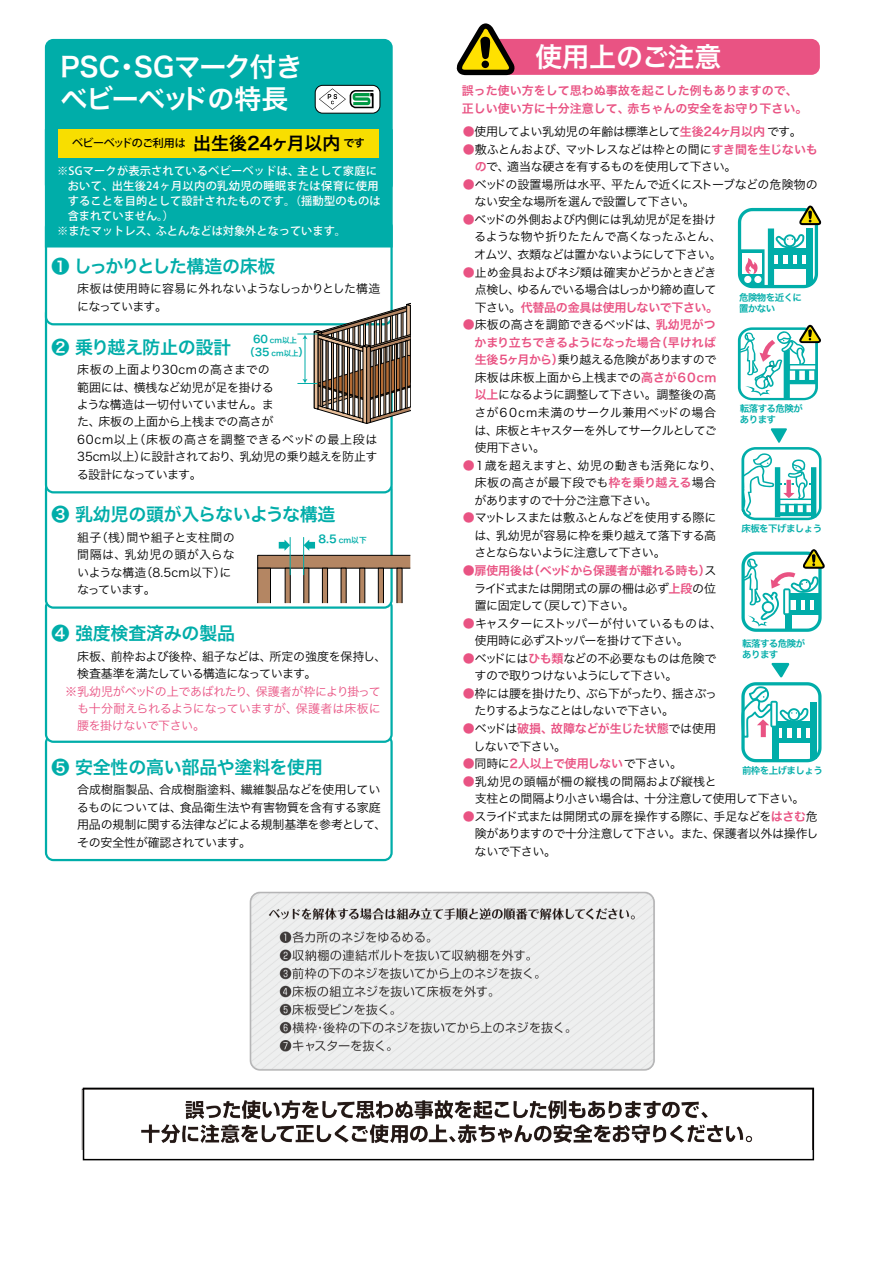
<style>
.page{position:relative;width:893px;height:1263px;background:#fff}
.page>*{position:absolute;margin:0;border:0;box-sizing:border-box;transform-origin:0 0}
.t1{font:27px/32.4px "Hira Kaku Pro W6";letter-spacing:-.025em;color:#fff}
.t2{font:27px "Hira Kaku Pro W6";letter-spacing:-.005em;color:#fff}
.t3{font:18px "Hira Kaku Pro W6";letter-spacing:-.015em;color:#00ada9}
.t4{font:18px "Hira Kaku Pro W6";letter-spacing:-.065em;color:#00ada9}
.t5{font:12px/17.5px "Hira Kaku Pro W3";letter-spacing:-.03em;color:#000}
.t6{font:12px/18.8px "Hira Kaku Pro W6";color:#e95383}
.t7{font:12px/17.5px "Hira Kaku Pro W3";letter-spacing:-.01em;color:#000}
.t8{font:12px/17.4px "Hira Kaku Pro W3";letter-spacing:-.03em;color:#e95383;text-align:justify}
.t9{font:12px/17.4px "Hira Kaku Pro W3";letter-spacing:.005em;color:#000}
.t10{font:12px/17.5px "Hira Kaku Pro W3";letter-spacing:-.06em;color:#000;text-align:right}
.t11{font:12px/17.5px "Hira Kaku Pro W3";letter-spacing:-.075em;color:#000}
.t12{font:12px "Hira Kaku Pro W6";letter-spacing:-.025em;color:#e95383}
.t13{font:500 11.25px "Koz Go Pr 6 N";letter-spacing:.01em;color:#fff}
.t14{font:500 11.1px "Koz Go Pr 6 N";letter-spacing:-.05em;color:#000}
.t15{font:10.5px "Hira Kaku Pro W6";color:#00ada9}
.t16{font:9.45px/11.1px "Hira Kaku Pro W6";letter-spacing:-.06em;color:#00ada9}
.t17{font:7.65px "Hira Kaku Pro W6";color:#00ada9}
.t18{font:7.5px "Hira Kaku Pro W6";color:#00ada9}
.s1{font-family:"Hira Kaku Pro W6";font-weight:400;font-size:18px}
.s2{font-family:"Hira Kaku Pro W6";font-weight:400}
.s3{font-size:10.5px}
.s4{font-size:7.5px}
.s5{font-size:10.8px}
.s6{color:#e95383}
.s7{font-family:"Hira Kaku Pro W6";color:#e95383}
.s8{font-family:"Hira Kaku Pro W3";color:#000}
.s9{font-family:"Hira Kaku Pro W3"}
</style>
<div class="page">
<img style="left:44px;top:63px;width:778px;height:1087px">
<div style="left:83px;top:1088px;width:731px;height:72px;border:2px solid #000"></div>
<div style="left:228px;top:314px;width:444px;height:369px;background:#fff"></div>
<svg style="left:45px;top:743px;width:348px;height:118px"></svg>
<svg style="left:45px;top:609px;width:348px;height:134px"></svg>
<svg style="left:45px;top:424px;width:348px;height:56px"></svg>
<div style="left:468px;top:39px;width:352px;height:36px;background:#e95383;border-radius:9px"></div>
<svg style="left:456px;top:23px;width:59px;height:52px"></svg>
<svg style="left:741px;top:549px;width:84px;height:83px"></svg>
<svg style="left:741px;top:663px;width:80px;height:99px"></svg>
<svg style="left:741px;top:428px;width:80px;height:92px"></svg>
<svg style="left:738px;top:325px;width:83px;height:75px"></svg>
<svg style="left:45px;top:129px;width:366px;height:295px"></svg>
<div style="left:257px;top:555px;width:154px;height:13px;background:#b48663;border:1px solid #000"></div>
<svg style="left:397px;top:568px;width:5px;height:35px"></svg>
<svg style="left:45px;top:480px;width:348px;height:129px"></svg>
<svg style="left:738px;top:206px;width:83px;height:82px"></svg>
<div style="left:45px;top:39px;width:348px;height:154px;background:#00ada9;border-radius:9px"></div>
<div style="left:315px;top:85px;width:65px;height:28px;background:#fff;border-radius:7px"></div>
<div style="left:315px;top:85px;width:65px;height:28px;border:1px solid #000;border-radius:7px"></div>
<svg style="left:319px;top:88px;width:55px;height:22px"></svg>
<div style="left:59px;top:129px;width:320px;height:28px;background:#f8de00"></div>
<h1 class="t1" style="left:60px;top:49px;width:244px">PSC・SGマーク付きベビーベッドの特長</h1>
<p class="t14" style="left:72px;top:137px;width:294px">ベビーベッドのご利用は <span class="s1">出生後24ヶ月以内</span><span class="s2">です</span></p>
<p class="t13" style="left:57px;top:164px;width:321px">※SGマークが表示されているベビーベッドは、主として家庭に</p>
<p class="t13" style="left:68px;top:179px;width:312px">おいて、出生後24ヶ月以内の乳幼児の睡眠または保育に使用</p>
<p class="t13" style="left:68px;top:194px;width:315px">することを目的として設計されたものです。（揺動型のものは</p>
<p class="t13" style="left:68px;top:209px;width:108px">含まれていません。）</p>
<p class="t13" style="left:57px;top:224px;width:290px">※またマットレス、ふとんなどは対象外となっています。</p>
<h2 class="t4" style="left:52px;top:250px;width:225px">❶ しっかりとした構造の床板</h2>
<p class="t7" style="left:77px;top:279px;width:305px">床板は使用時に容易に外れないようなしっかりとした構造になっています。</p>
<h2 class="t3" style="left:52px;top:330px;width:181px">❷ 乗り越え防止の設計</h2>
<p class="t18" style="left:253px;top:333px;width:45px"><span class="s3">60</span> cm以上</p>
<p class="t15" style="left:244px;top:342px;width:66px">（35 <span class="s4">cm以上</span>）</p>
<p class="t5" style="left:77px;top:360px;width:302px">床板の上面より30cmの高さまでの<br>範囲には、横桟など幼児が足を掛ける<br>ような構造は一切付いていません。ま<br>た、床板の上面から上桟までの高さが<br>60cm以上（床板の高さを調整できるベッドの最上段は<br>35cm以上）に設計されており、乳幼児の乗り越えを防止する設計になっています。</p>
<h2 class="t3" style="left:52px;top:498px;width:285px">❸ 乳幼児の頭が入らないような構造</h2>
<p class="t9" style="left:77px;top:528px;width:159px">組子（桟）間や組子と支柱間の間隔は、乳幼児の頭が入らないような構造（8.5cm以下）になっています。</p>
<h2 class="t3" style="left:52px;top:617px;width:185px">❹ 強度検査済みの製品</h2>
<p class="t17" style="left:318px;top:533px;width:50px"><span class="s5">8.5</span> cm以下</p>
<p class="t5" style="left:77px;top:647px;width:311px">床板、前枠および後枠、組子などは、所定の強度を保持し、検査基準を満たしている構造になっています。</p>
<p class="t8" style="left:77px;top:681px;width:305px;text-indent:-12px">※乳幼児がベッドの上であばれたり、保護者が枠により掛っても十分耐えられるようになっていますが、保護者は床板に腰を掛けないで下さい。</p>
<h2 class="t3" style="left:52px;top:751px;width:273px">❺ 安全性の高い部品や塗料を使用</h2>
<p class="t5" style="left:77px;top:780px;width:311px">合成樹脂製品、合成樹脂塗料、繊維製品などを使用しているものについては、食品衛生法や有害物質を含有する家庭用品の規制に関する法律などによる規制基準を参考として、その安全性が確認されています。</p>
<h1 class="t2" style="left:535px;top:32px;width:188px">使用上のご注意</h1>
<p class="t6" style="left:462px;top:80px;width:347px">誤った使い方をして思わぬ事故を起こした例もありますので、正しい使い方に十分注意して、赤ちゃんの安全をお守り下さい。</p>
<p class="t5" style="left:463px;top:122px;width:341px"><span class="s6">●</span>使用してよい乳幼児の年齢は標準として<span class="s7">生後24ヶ月以内</span>です。</p>
<p class="t5" style="left:475px;top:140px;width:345px;text-indent:-12px"><span class="s6">●</span>敷ふとんおよび、マットレスなどは枠との間に<span class="s7">すき間を生じないもの</span>で、適当な硬さを有するものを使用して下さい。</p>
<p class="t5" style="left:475px;top:175px;width:345px;text-indent:-12px"><span class="s6">●</span>ベッドの設置場所は水平、平たんで近くにストーブなどの危険物のない安全な場所を選んで設置して下さい。</p>
<p class="t5" style="left:474px;top:210px;width:249px;text-indent:-12px"><span class="s6">●</span>ベッドの外側および内側には乳幼児が足を掛けるような物や折りたたんで高くなったふとん、オムツ、衣類などは置かないようにして下さい。</p>
<p class="t10" style="left:463px;top:262px;width:255px"><span class="s6">●</span>止め金具およびネジ類は確実かどうかときどき点検し、ゆるんでいる場合はしっかり締め直して</p>
<p class="t12" style="left:475px;top:296px;width:245px"><span class="s8">下さい。</span>代替品の金具は使用しないで下さい。</p>
<p class="t5" style="left:463px;top:315px;width:255px"><span class="s6">●</span>床板の高さを調節できるベッドは、<span class="s7">乳幼児がつ</span></p>
<p class="t6" style="left:475px;top:332px;width:243px">かまり立ちできるようになった場合（早ければ</p>
<p class="t5" style="left:474px;top:350px;width:244px;text-align:justify"><span class="s7">生後５ヶ月から）</span>乗り越える危険がありますので床板は床板上面から上桟までの<span class="s7">高さが６０ｃｍ以上</span>になるように調整して下さい。調整後の高さが６０ｃｍ未満のサークル兼用ベッドの場合は、床板とキャスターを外してサークルとしてご使用下さい。</p>
<p class="t7" style="left:475px;top:455px;width:249px;text-indent:-12px"><span class="s6">●</span>１歳を超えますと、幼児の動きも活発になり、床板の高さが最下段でも<span class="s7">枠を乗り越える</span>場合がありますので十分ご注意下さい。</p>
<p class="t5" style="left:474px;top:508px;width:244px;text-align:justify;text-indent:-12px"><span class="s6">●</span>マットレスまたは敷ふとんなどを使用する際には、乳幼児が容易に枠を乗り越えて落下する高さとならないように注意して下さい。</p>
<p class="t6" style="left:463px;top:560px;width:255px"><span class="s9">●</span>扉使用後は（ベッドから保護者が離れる時も）<span class="s8">ス</span></p>
<p class="t5" style="left:474px;top:578px;width:243px">ライド式または開閉式の扉の柵は必ず<span class="s7">上段</span>の位置に固定して（戻して）下さい。</p>
<p class="t5" style="left:475px;top:613px;width:249px;text-indent:-12px"><span class="s6">●</span>キャスターにストッパーが付いているものは、使用時に必ずストッパーを掛けて下さい。</p>
<p class="t5" style="left:474px;top:649px;width:243px;text-indent:-12px"><span class="s6">●</span>ベッドには<span class="s7">ひも類</span>などの不必要なものは危険ですので取りつけないようにして下さい。</p>
<p class="t11" style="left:475px;top:684px;width:244px;text-indent:-12px"><span class="s6">●</span>枠には腰を掛けたり、ぶら下がったり、揺さぶったりするようなことはしないで下さい。</p>
<p class="t6" style="left:463px;top:718px;width:255px"><span class="s9">●</span><span class="s8">ベッドは</span>破損、故障などが生じた状態<span class="s8">では使用</span></p>
<p class="t5" style="left:474px;top:736px;width:94px">しないで下さい。</p>
<p class="t6" style="left:463px;top:754px;width:221px"><span class="s9">●</span><span class="s8">同時に</span>2人以上で使用しない<span class="s8">で下さい。</span></p>
<p class="t5" style="left:475px;top:771px;width:331px;text-indent:-12px"><span class="s6">●</span>乳幼児の頭幅が柵の縦桟の間隔および縦桟と<br>支柱との間隔より小さい場合は、十分注意して使用して下さい。</p>
<p class="t5" style="left:475px;top:807px;width:345px;text-align:justify;text-indent:-12px"><span class="s6">●</span>スライド式または開閉式の扉を操作する際に、手足などを<span class="s7">はさむ</span>危険がありますので十分注意して下さい。また、保護者以外は操作しないで下さい。</p>
<p class="t16" style="left:739px;top:291px;width:64px">危険物を近くに置かない</p>
<p class="t16" style="left:740px;top:403px;width:64px">転落する危険があります</p>
<p class="t16" style="left:741px;top:523px;width:82px">床板を下げましょう</p>
<p class="t16" style="left:742px;top:637px;width:64px">転落する危険があります</p>
<p class="t16" style="left:742px;top:764px;width:82px">前枠を上げましょう</p>
</div>
